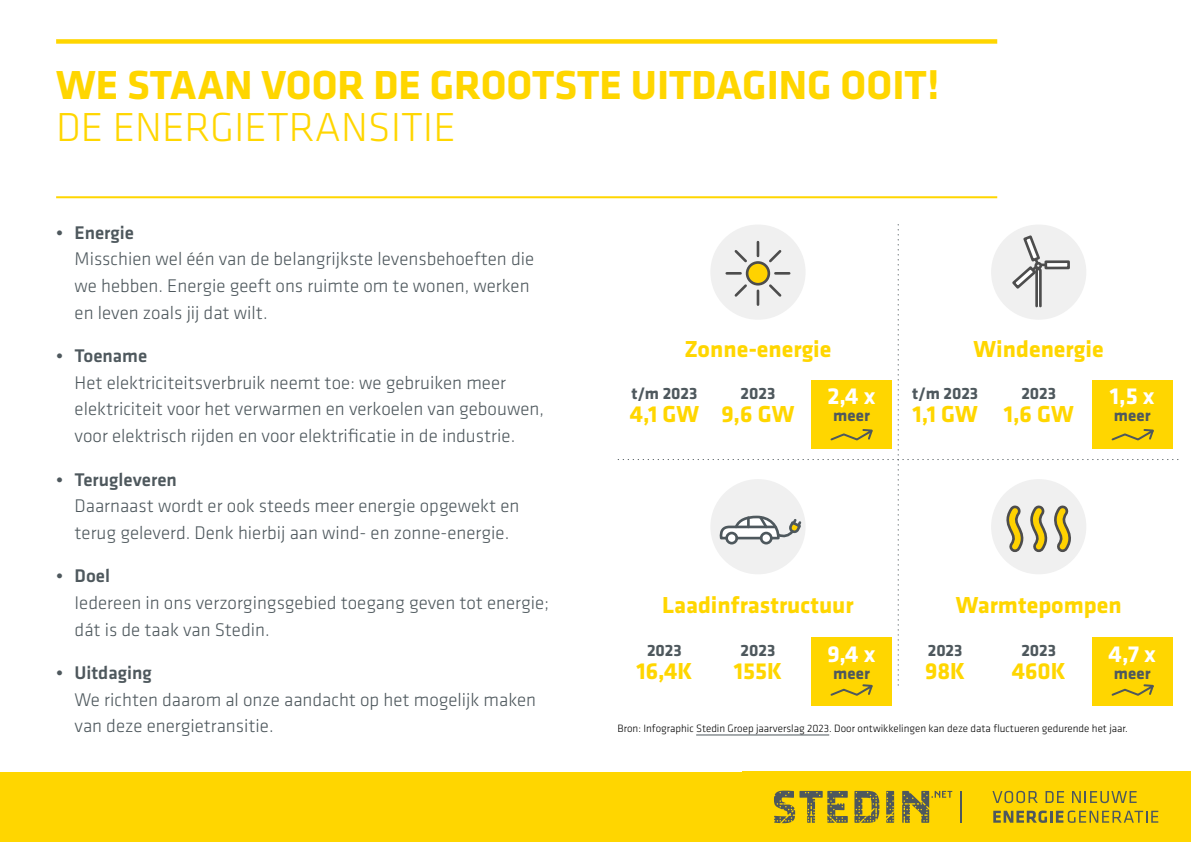
<style>
.page{position:relative;width:1191px;height:842px;background:#fff}
.page>*{position:absolute;margin:0;border:0;box-sizing:border-box;transform-origin:0 0}
.t1{font:700 42px "Klavika";color:#ffd600}
.t2{font:300 42px "Klavika";color:#ffd600}
.t3{font:700 24px "Klavika";color:#ffd600}
.t4{font:700 24px "Klavika";color:#fff}
.t5{font:300 19px/26.6px "Klavika";color:#4e585d}
.t6{font:500 19px "Klavika";color:#4e585d}
.t7{font:700 17px "Klavika";color:#4e585d}
.t8{font:300 11px "Klavika";color:#000}
</style>
<div class="page">
<div style="left:811px;top:638px;width:81px;height:68px;background:#ffd600"></div>
<div style="left:1092px;top:638px;width:81px;height:68px;background:#ffd600"></div>
<div style="left:56px;top:39px;width:941px;height:5px;background:#ffd600"></div>
<hr style="left:56px;top:196px;width:941px;height:2px;background:#ffd600">
<hr style="left:696px;top:735px;width:133px;height:1px;background:#4e585d">
<svg style="left:618px;top:225px;width:560px;height:471px"></svg>
<div style="left:0;top:772px;width:1191px;height:70px;background:#ffd600"></div>
<svg style="left:886px;top:791px;width:8px;height:32px"></svg>
<svg style="left:854px;top:791px;width:25px;height:32px"></svg>
<svg style="left:774px;top:791px;width:73px;height:32px"></svg>
<svg style="left:902px;top:791px;width:50px;height:32px"></svg>
<svg style="left:992px;top:791px;width:45px;height:12px"></svg>
<svg style="left:1045px;top:791px;width:19px;height:12px"></svg>
<svg style="left:1072px;top:791px;width:64px;height:12px"></svg>
<svg style="left:993px;top:810px;width:165px;height:13px"></svg>
<hr style="left:960px;top:791px;width:1px;height:32px;background:#4e585d">
<h1 class="t1" style="left:56px;top:62px;width:885px">WE STAAN VOOR DE GROOTSTE UITDAGING OOIT!</h1>
<h1 class="t2" style="left:56px;top:104px;width:401px">DE ENERGIETRANSITIE</h1>
<p class="t6" style="left:56px;top:222px;width:79px">• Energie</p>
<p class="t5" style="left:75px;top:246px;width:461px">Misschien wel één van de belangrijkste levensbehoeften die we hebben. Energie geeft ons ruimte om te wonen, werken en leven zoals jij dat wilt.</p>
<p class="t6" style="left:56px;top:346px;width:92px">• Toename</p>
<p class="t5" style="left:75px;top:370px;width:471px">Het elektriciteitsverbruik neemt toe: we gebruiken meer elektriciteit voor het verwarmen en verkoelen van gebouwen, voor elektrisch rijden en voor elektrificatie in de industrie.</p>
<p class="t6" style="left:56px;top:469px;width:122px">• Terugleveren</p>
<p class="t5" style="left:75px;top:493px;width:446px">Daarnaast wordt er ook steeds meer energie opgewekt en terug geleverd. Denk hierbij aan wind- en zonne-energie.</p>
<p class="t6" style="left:56px;top:566px;width:55px">• Doel</p>
<p class="t5" style="left:75px;top:590px;width:476px">Iedereen in ons verzorgingsgebied toegang geven tot energie; dát is de taak van Stedin.</p>
<p class="t6" style="left:56px;top:663px;width:97px">• Uitdaging</p>
<p class="t5" style="left:75px;top:687px;width:463px">We richten daarom al onze aandacht op het mogelijk maken van deze energietransitie.</p>
<p class="t3" style="left:684px;top:336px;width:149px">Zonne-energie</p>
<p class="t3" style="left:973px;top:336px;width:132px">Windenergie</p>
<p class="t7" style="left:631px;top:384px;width:68px">t/m 2023</p>
<p class="t3" style="left:629px;top:401px;width:71px">4,1 GW</p>
<p class="t7" style="left:740px;top:384px;width:36px">2023</p>
<p class="t3" style="left:721px;top:401px;width:74px">9,6 GW</p>
<p class="t4" style="left:827px;top:383px;width:50px">2,4 x</p>
<p class="t7" style="left:833px;top:406px;width:38px">meer</p>
<p class="t7" style="left:912px;top:384px;width:68px">t/m 2023</p>
<p class="t3" style="left:912px;top:401px;width:67px">1,1 GW</p>
<p class="t7" style="left:1021px;top:384px;width:36px">2023</p>
<p class="t3" style="left:1003px;top:401px;width:72px">1,6 GW</p>
<p class="t4" style="left:1110px;top:383px;width:46px">1,5 x</p>
<p class="t7" style="left:1114px;top:406px;width:38px">meer</p>
<p class="t3" style="left:662px;top:592px;width:193px">Laadinfrastructuur</p>
<p class="t3" style="left:955px;top:592px;width:167px">Warmtepompen</p>
<p class="t7" style="left:647px;top:641px;width:36px">2023</p>
<p class="t3" style="left:636px;top:658px;width:57px">16,4K</p>
<p class="t7" style="left:740px;top:641px;width:36px">2023</p>
<p class="t3" style="left:734px;top:658px;width:50px">155K</p>
<p class="t4" style="left:827px;top:641px;width:50px">9,4 x</p>
<p class="t7" style="left:833px;top:664px;width:38px">meer</p>
<p class="t7" style="left:927px;top:641px;width:36px">2023</p>
<p class="t3" style="left:925px;top:658px;width:41px">98K</p>
<p class="t7" style="left:1021px;top:641px;width:36px">2023</p>
<p class="t3" style="left:1011px;top:658px;width:55px">460K</p>
<p class="t4" style="left:1108px;top:641px;width:49px">4,7 x</p>
<p class="t7" style="left:1114px;top:664px;width:38px">meer</p>
<p class="t8" style="left:617px;top:723px;width:512px">Bron: Infographic Stedin Groep jaarverslag 2023. Door ontwikkelingen kan deze data fluctueren gedurende het jaar.</p>
</div>
